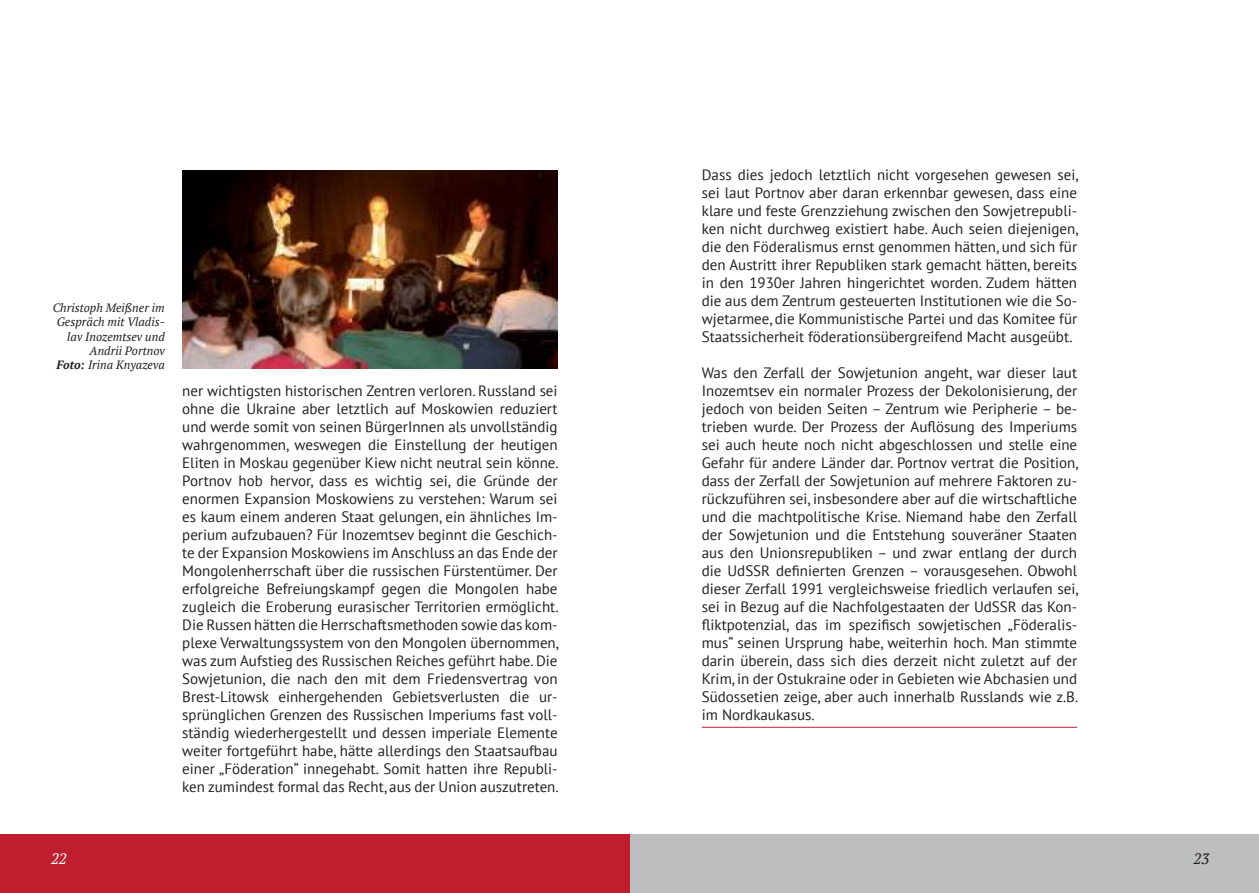
<style>
.page{position:relative;width:1259px;height:893px;background:#fff}
.page>*{position:absolute;margin:0;border:0;box-sizing:border-box;transform-origin:0 0}
.t1{font:15px/18px "PT Sans";color:#231f20;text-align:justify}
.t2{font:italic 15px "PT Serif";color:#fff}
.t3{font:italic 15px "PT Serif";color:#231f20}
.t4{font:italic 12px/14.4px "PT Serif";color:#231f20;text-align:right}
.s1{font-weight:700}
</style>
<div class="page">
<div style="left:629px;top:834px;width:630px;height:59px;background:#bcbec0"></div>
<div style="left:0;top:834px;width:629px;height:59px;background:#be1e2d"></div>
<img style="left:182px;top:170px;width:375px;height:198px">
<hr style="left:702px;top:727px;width:375px;height:1px;background:#be1e2d">
<p class="t4" style="left:53px;top:301px;width:114px">Christoph Meißner im<br>Gespräch mit Vladis&shy;lav Inozemtsev und<br>Andrii Portnov<br><span class="s1">Foto:</span> Irina Knyazeva</p>
<p class="t1" style="left:182px;top:382px;width:378px">ner wichtigsten historischen Zentren verloren. Russland sei ohne die Ukraine aber letztlich auf Moskowien reduziert und werde somit von seinen BürgerInnen als unvollständig wahrgenommen, weswegen die Einstellung der heutigen Eliten in Moskau gegenüber Kiew nicht neutral sein könne.<br>Portnov hob hervor, dass es wichtig sei, die Gründe der enormen Expansion Moskowiens zu verstehen: Warum sei es kaum einem anderen Staat gelungen, ein ähnliches Im&shy;perium aufzubauen? Für Inozemtsev beginnt die Geschich&shy;te der Expansion Moskowiens im Anschluss an das Ende der Mongolenherrschaft über die russischen Fürstentümer. Der erfolgreiche Befreiungskampf gegen die Mongolen habe zugleich die Eroberung eurasischer Territorien ermöglicht.<br>Die Russen hätten die Herrschaftsmethoden sowie das kom&shy;plexe Verwaltungssystem von den Mongolen übernommen, was zum Aufstieg des Russischen Reiches geführt habe. Die Sowjetunion, die nach den mit dem Friedensvertrag von Brest-Litowsk einhergehenden Gebietsverlusten die ur&shy;sprünglichen Grenzen des Russischen Imperiums fast voll&shy;ständig wiederhergestellt und dessen imperiale Elemente weiter fortgeführt habe, hätte allerdings den Staats aufbau einer „Föderation“ innegehabt. Somit hatten ihre Republi&shy;ken zumindest formal das Recht, aus der Union auszutreten.</p>
<p class="t1" style="left:702px;top:166px;width:378px">Dass dies jedoch letztlich nicht vorgesehen gewesen sei, sei laut Portnov aber daran erkennbar gewesen, dass eine klare und feste Grenzziehung zwischen den Sowjetrepubli&shy;ken nicht durchweg existiert habe. Auch seien diejenigen, die den Föderalismus ernst genommen hätten, und sich für den Austritt ihrer Republiken stark gemacht hätten, bereits in den 1930er Jahren hingerichtet worden. Zudem hätten die aus dem Zentrum gesteuerten Institutionen wie die So&shy;wjetarmee, die Kommunistische Partei und das Komitee für Staatssicherheit föderationsübergreifend Macht ausgeübt.</p>
<p class="t1" style="left:702px;top:364px;width:378px">Was den Zerfall der Sowjetunion angeht, war dieser laut Inozemtsev ein normaler Prozess der Dekolonisierung, der jedoch von beiden Seiten – Zentrum wie Peripherie – be&shy;trieben wurde. Der Prozess der Auflösung des Imperiums sei auch heute noch nicht abgeschlossen und stelle eine Gefahr für andere Länder dar. Portnov vertrat die Position, dass der Zerfall der Sowjetunion auf mehrere Faktoren zu&shy;rückzuführen sei, insbesondere aber auf die wirtschaftliche und die machtpolitische Krise. Niemand habe den Zerfall der Sowjetunion und die Entstehung souveräner Staaten aus den Unionsrepubliken – und zwar entlang der durch die UdSSR definierten Grenzen – vorausgesehen. Obwohl dieser Zerfall 1991 vergleichsweise friedlich verlaufen sei, sei in Bezug auf die Nachfolgestaaten der UdSSR das Kon&shy;fliktpotenzial, das im spezifisch sowjetischen „Föderalis&shy;mus“ seinen Ursprung habe, weiterhin hoch. Man stimmte darin überein, dass sich dies derzeit nicht zuletzt auf der Krim, in der Ostukraine oder in Gebieten wie Abchasien und Südossetien zeige, aber auch innerhalb Russlands wie z.B. im Nordkaukasus.</p>
<p class="t2" style="left:51px;top:851px;width:17px">22</p>
<p class="t3" style="left:1193px;top:851px;width:17px">23</p>
</div>
